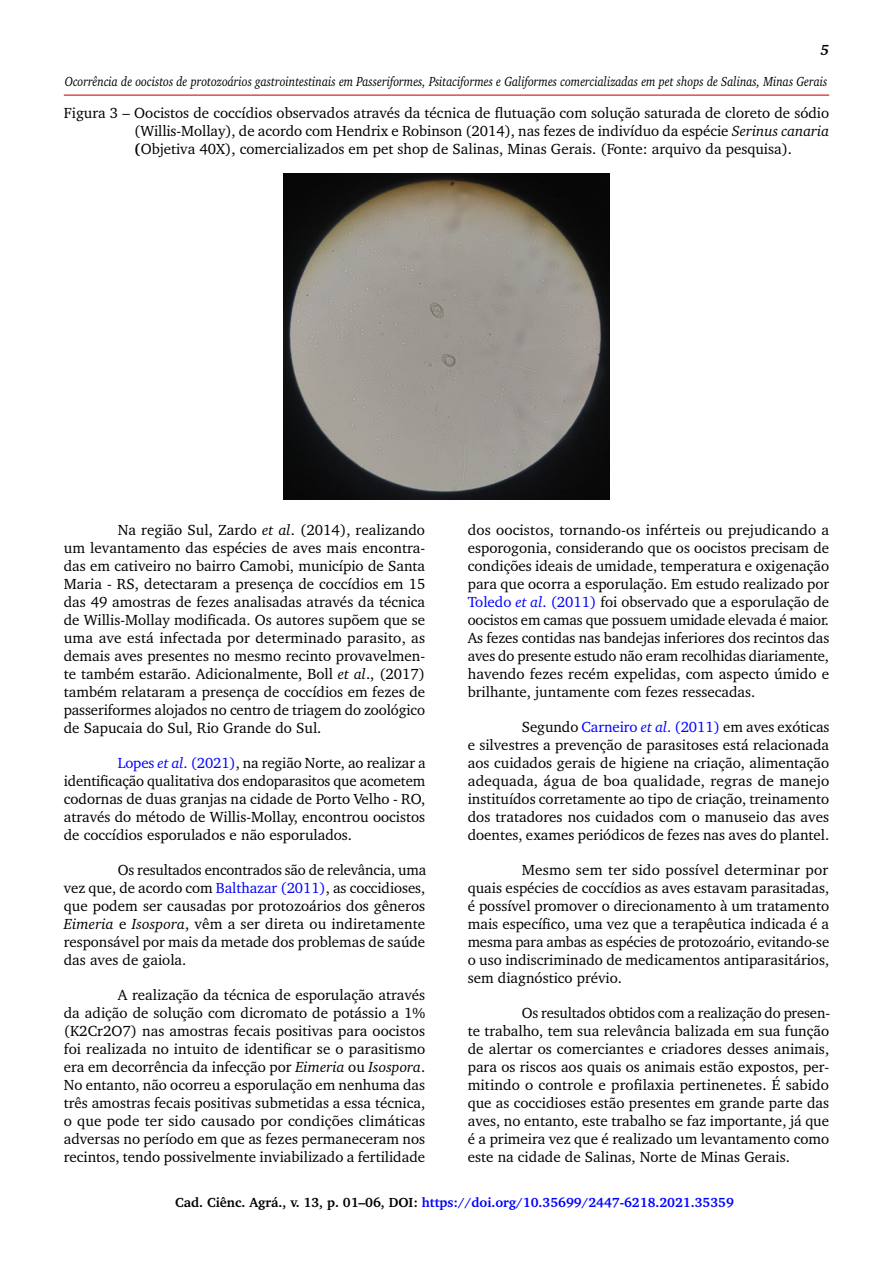
<style>
.page{position:relative;width:893px;height:1263px;background:#fff}
.page>*{position:absolute;margin:0;border:0;box-sizing:border-box;transform-origin:0 0}
.t1{font:15px/18px "Charter BT";color:#000;text-align:justify}
.t2{font:italic 700 15px "Charter BT";color:#000}
.t3{font:italic 13.5px "Charter BT";color:#000;scale:.86 1}
.t4{font:700 13.5px "Charter BT";color:#00f}
.s1{font-style:italic}
.s2{font-weight:700}
.s3{color:#00f}
.s4{font-style:italic;color:#00f}
.s5{color:#000}
</style>
<div class="page">
<hr style="left:64px;top:95px;width:765px;height:1px;background:#cd171a">
<img style="left:284px;top:174px;width:325px;height:326px">
<p class="t2" style="left:820px;top:40px;width:10px">5</p>
<p class="t3" style="left:65px;top:73px;width:888px">Ocorrência de oocistos de protozoários gastrointestinais em Passeriformes, Psitaciformes e Galiformes comercializadas em pet shops de Salinas, Minas Gerais</p>
<p class="t1" style="left:134px;top:103px;width:696px;text-indent:-71px">Figura 3 – Oocistos de coccídios observados através da técnica de flutuação com solução saturada de cloreto de sódio (Willis-Mollay), de acordo com Hendrix e Robinson (2014), nas fezes de indivíduo da espécie <span class="s1">Serinus canaria </span><span class="s2">(</span>Objetiva 40X), comercializados em pet shop de Salinas, Minas Gerais. (Fonte: arquivo da pesquisa).</p>
<p class="t1" style="left:64px;top:520px;width:363px;text-indent:54px">Na região Sul, Zardo <span class="s1">et al</span>. (2014), realizando um levantamento das espécies de aves mais encontra&shy;das em cativeiro no bairro Camobi, município de Santa Maria - RS, detectaram a presença de coccídios em 15 das 49 amostras de fezes analisadas através da técnica de Willis-Mollay modificada. Os autores supõem que se uma ave está infectada por determinado parasito, as demais aves presentes no mesmo recinto provavelmen&shy;te também estarão. Adicionalmente, Boll <span class="s1">et al</span>., (2017) também relataram a presença de coccídios em fezes de passeriformes alojados no centro de triagem do zoológico de Sapucaia do Sul, Rio Grande do Sul.</p>
<p class="t1" style="left:64px;top:753px;width:363px;text-indent:54px"><span class="s3">Lopes</span> <span class="s4">et al</span><span class="s3">. (2021)</span>, na região Norte, ao realizar a identificação qualitativa dos endoparasitos que acometem codornas de duas granjas na cidade de Porto Velho - RO, através do método de Willis-Mollay, encontrou oocistos de coccídios esporulados e não esporulados.</p>
<p class="t1" style="left:64px;top:860px;width:364px;text-indent:54px">Os resultados encontrados são de relevância, uma vez que, de acordo com <span class="s3">Balthazar (2011)</span>, as coccidioses, que podem ser causadas por protozoários dos gêneros <span class="s1">Eimeria</span> e <span class="s1">Isospora</span>, vêm a ser direta ou indiretamente responsável por mais da metade dos problemas de saúde das aves de gaiola.</p>
<p class="t1" style="left:64px;top:985px;width:363px;text-indent:54px">A realização da técnica de esporulação através da adição de solução com dicromato de potássio a 1% (K2Cr2O7) nas amostras fecais positivas para oocistos foi realizada no intuito de identificar se o parasitismo era em decorrência da infecção por <span class="s1">Eimeria</span> ou <span class="s1">Isospora</span>.<br>No entanto, não ocorreu a esporulação em nenhuma das três amostras fecais positivas submetidas a essa técnica, o que pode ter sido causado por condições climáticas adversas no período em que as fezes permaneceram nos recintos, tendo possivelmente inviabilizado a fertilidade</p>
<p class="t1" style="left:468px;top:520px;width:363px">dos oocistos, tornando-os inférteis ou prejudicando a esporogonia, considerando que os oocistos precisam de condições ideais de umidade, temperatura e oxigenação para que ocorra a esporulação. Em estudo realizado por <span class="s3">Toledo</span> <span class="s4">et al</span><span class="s3">. (2011)</span> foi observado que a esporulação de oocistos em camas que possuem umidade elevada é maior.<br>As fezes contidas nas bandejas inferiores dos recintos das aves do presente estudo não eram recolhidas diariamente, havendo fezes recém expelidas, com aspecto úmido e brilhante, juntamente com fezes ressecadas.</p>
<p class="t1" style="left:468px;top:717px;width:363px;text-indent:54px">Segundo <span class="s3">Carneiro</span> <span class="s4">et al</span><span class="s3">. (2011)</span> em aves exóticas e silvestres a prevenção de parasitoses está relacionada aos cuidados gerais de higiene na criação, alimentação adequada, água de boa qualidade, regras de manejo instituídos corretamente ao tipo de criação, treinamento dos tratadores nos cuidados com o manuseio das aves doentes, exames periódicos de fezes nas aves do plantel.</p>
<p class="t1" style="left:468px;top:860px;width:363px;text-indent:54px">Mesmo sem ter sido possível determinar por quais espécies de coccídios as aves estavam parasitadas, é possível promover o direcionamento à um tratamento mais específico, uma vez que a terapêutica indicada é a mesma para ambas as espécies de protozoário, evitando-se o uso indiscriminado de medicamentos antiparasitários, sem diagnóstico prévio.</p>
<p class="t1" style="left:468px;top:1003px;width:364px;text-indent:54px">Os resultados obtidos com a realização do presen&shy;te trabalho, tem sua relevância balizada em sua função de alertar os comerciantes e criadores desses animais, para os riscos aos quais os animais estão expostos, per&shy;mitindo o controle e profilaxia pertinenetes. É sabido que as coccidioses estão presentes em grande parte das aves, no entanto, este trabalho se faz importante, já que é a primeira vez que é realizado um levantamento como este na cidade de Salinas, Norte de Minas Gerais.</p>
<p class="t4" style="left:175px;top:1194px;width:560px"><span class="s5">Cad. Ciênc. Agrá., v. 13, p. 01–06, DOI:</span> https://doi.org/10.35699/2447-6218.2021.35359</p>
</div>
